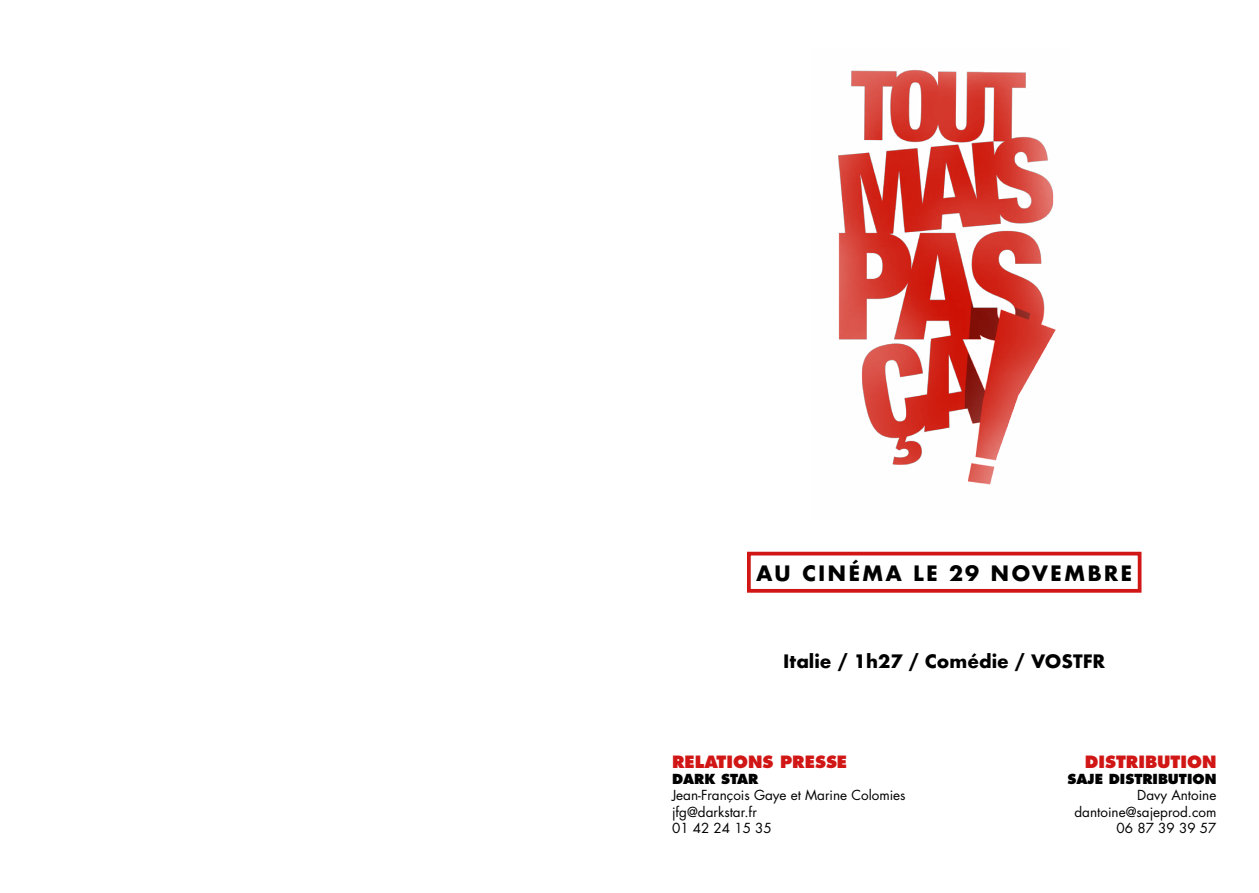
<style>
.page{position:relative;width:1259px;height:893px;background:#fff}
.page>*{position:absolute;margin:0;border:0;box-sizing:border-box;transform-origin:0 0}
.t1{font:700 20.7px "Futura";letter-spacing:.1em;color:#000}
.t2{font:700 18px "Futura";color:#000}
.t3{font:800 16.5px "Futura";color:#d11716}
.t4{font:13.5px/16.2px "Futura";color:#000}
.t5{font:800 13.5px "Futura";color:#000}
</style>
<div class="page">
<div style="left:747px;top:552px;width:394px;height:41px;border:4px solid #d11716"></div>
<img style="left:838px;top:70px;width:218px;height:415px">
<h1 class="t1" style="left:756px;top:559px;width:378px">AU CINÉMA LE 29 NOVEMBRE</h1>
<h2 class="t2" style="left:783px;top:648px;width:324px">Italie / 1h27 / Comédie / VOSTFR</h2>
<p class="t3" style="left:672px;top:751px;width:177px">RELATIONS PRESSE</p>
<p class="t5" style="left:672px;top:770px;width:88px">DARK STAR</p>
<p class="t4" style="left:672px;top:787px;width:235px">Jean-François Gaye et Marine Colomies jfg@darkstar.fr<br>01 42 24 15 35</p>
<p class="t3" style="left:1084px;top:751px;width:133px">DISTRIBUTION</p>
<p class="t5" style="left:1067px;top:770px;width:150px">SAJE DISTRIBUTION</p>
<p class="t4" style="left:1074px;top:787px;width:143px;text-align:right">Davy Antoine dantoine@sajeprod.com<br>06 87 39 39 57</p>
</div>
